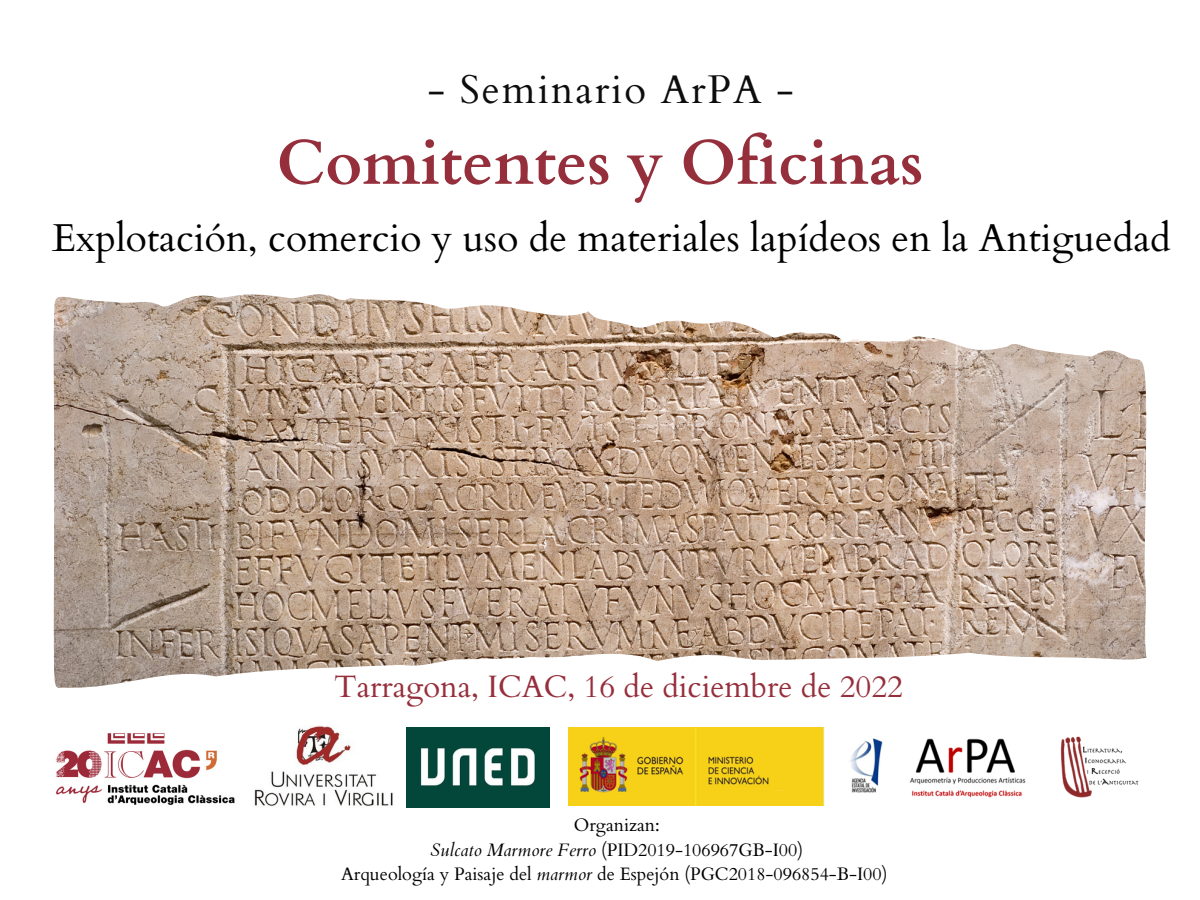
<style>
.page{position:relative;width:1200px;height:900px;background:#fff}
.page>*{position:absolute;margin:0;border:0;box-sizing:border-box;transform-origin:0 0}
.t1{font:700 63px "Cardo";color:#962f3c}
.t2{font:40px "Cardo";letter-spacing:.05em;color:#0d0d0d}
.t3{font:38.9px "Cardo";color:#000}
.t4{font:31px "Cardo";color:#962f3c}
.t5{font:18px/24.8px "Cardo";color:#000;text-align:center}
.s1{font-style:italic}
</style>
<div class="page">
<img style="left:54px;top:294px;width:1093px;height:394px">
<img style="left:56px;top:733px;width:179px;height:72px">
<img style="left:568px;top:728px;width:315px;height:78px">
<img style="left:909px;top:738px;width:117px;height:60px">
<img style="left:1060px;top:736px;width:79px;height:62px">
<img style="left:406px;top:728px;width:144px;height:79px">
<img style="left:254px;top:726px;width:139px;height:80px">
<h2 class="t2" style="left:427px;top:63px;width:368px">- Seminario ArPA -</h2>
<h1 class="t1" style="left:277px;top:121px;width:648px">Comitentes y Oficinas</h1>
<h3 class="t3" style="left:52px;top:212px;width:1120px">Explotación, comercio y uso de materiales lapídeos en la Antiguedad</h3>
<h3 class="t4" style="left:334px;top:667px;width:570px">Tarragona, ICAC, 16 de diciembre de 2022</h3>
<p class="t5" style="left:341px;top:813px;width:548px">Organizan:<br><span class="s1">Sulcato Marmore Ferro</span> (PID2019-106967GB-I00)<br>Arqueología y Paisaje del <span class="s1">marmor</span> de Espejón (PGC2018-096854-B-I00)</p>
</div>
